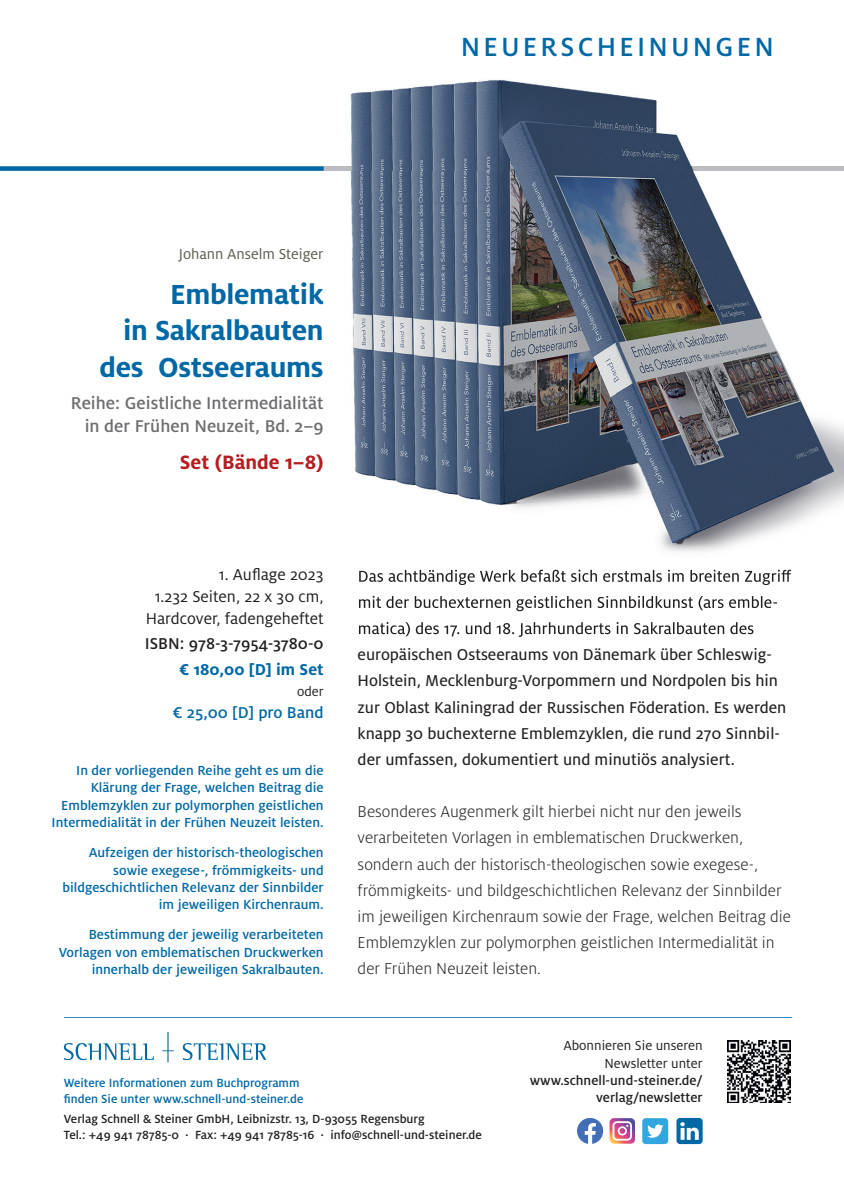
<style>
.page{position:relative;width:844px;height:1191px;background:#fff}
.page>*{position:absolute;margin:0;border:0;box-sizing:border-box;transform-origin:0 0}
.t1{font:700 30.45px/36.2px "Milo OT";letter-spacing:-.01em;color:#0068a5;text-align:right}
.t2{font:500 29.05px "Milo OT";letter-spacing:.11em;color:#0068a5}
.t3{font:700 21.35px "Milo OT";color:#b61c20}
.t4{font:500 18.9px/23.3px "Milo OT";color:#6c6d70;text-align:right}
.t5{font:300 17.5px/26.1px "Milo OT";color:#231f20}
.t6{font:17.5px/26.1px "Milo OT Text";color:#231f20}
.t7{font:17.5px/21.7px "Milo OT";color:#231f20;text-align:right}
.t8{font:500 17.5px "Milo OT";color:#231f20}
.t9{font:500 17.5px "Milo OT";color:#0068a5}
.t10{font:700 17.5px "Milo OT";color:#0068a5}
.t11{font:15.92px "Milo OT";color:#5b5b4d}
.t12{font:500 14.53px/17.5px "Milo OT";color:#0068a5;text-align:right}
.t13{font:500 14.53px/17.5px "Milo OT";color:#231f20;text-align:right}
.t14{font:14.53px/17.5px "Milo OT";color:#231f20;text-align:right}
.t15{font:500 13.12px/15.9px "Milo OT";color:#231f20}
.t16{font:500 13.12px/15.9px "Milo OT";color:#0068a5}
</style>
<div class="page">
<div style="left:0;top:166px;width:323px;height:5px;background:#0068a5"></div>
<img style="left:332px;top:79px;width:511px;height:554px">
<img style="left:808px;top:79px;width:35px;height:44px">
<img style="left:359px;top:569px;width:431px;height:16px">
<img style="left:359px;top:596px;width:417px;height:15px">
<img style="left:359px;top:622px;width:394px;height:15px">
<div style="left:676px;top:1118px;width:26px;height:26px;background:#0068a5;border-radius:4px"></div>
<svg style="left:680px;top:1122px;width:18px;height:17px"></svg>
<div style="left:577px;top:1118px;width:26px;height:26px;background:#416eb6;border-radius:50%"></div>
<svg style="left:584px;top:1123px;width:11px;height:21px"></svg>
<svg style="left:609px;top:1118px;width:26px;height:25px"></svg>
<svg style="left:642px;top:1118px;width:26px;height:26px"></svg>
<img style="left:63px;top:1032px;width:204px;height:31px">
<hr style="left:64px;top:1017px;width:727px;height:1px;background:#3586bb">
<img style="left:727px;top:1040px;width:63px;height:62px">
<h2 class="t2" style="left:460px;top:31px;width:314px">NEUERSCHEINUNGEN</h2>
<p class="t11" style="left:179px;top:245px;width:146px">Johann Anselm Steiger</p>
<h1 class="t1" style="left:99px;top:276px;width:225px">Emblematik<br>in Sakralbauten des Ostseeraums</h1>
<h3 class="t4" style="left:71px;top:391px;width:254px">Reihe: Geistliche Intermedialität in der Frühen Neuzeit, Bd. 2–9</h3>
<h3 class="t3" style="left:180px;top:450px;width:145px">Set (Bände 1–8)</h3>
<p class="t7" style="left:146px;top:564px;width:179px">1. Auflage 2023<br>1.232 Seiten, 22 x 30 cm,<br>Hardcover, fadengeheftet</p>
<p class="t8" style="left:145px;top:633px;width:180px">ISBN: 978-3-7954-3780-0</p>
<p class="t10" style="left:179px;top:659px;width:146px">€ 180,00 [D] im Set</p>
<p class="t14" style="left:297px;top:683px;width:28px">oder</p>
<p class="t9" style="left:172px;top:702px;width:153px">€ 25,00 [D] pro Band</p>
<p class="t12" style="left:52px;top:762px;width:273px">In der vorliegenden Reihe geht es um die Klärung der Frage, welchen Beitrag die Emblemzyklen zur polymorphen geistlichen Intermedialität in der Frühen Neuzeit leisten.</p>
<p class="t12" style="left:62px;top:844px;width:263px">Aufzeigen der historisch-theologischen sowie exegese-, frömmigkeits- und bildgeschicht lichen Relevanz der Sinnbilder im jeweiligen Kirchenraum.</p>
<p class="t12" style="left:59px;top:926px;width:266px">Bestimmung der jeweilig verarbeiteten<br>Vorlagen von emblematischen Druckwerken innerhalb der jeweiligen Sakralbauten.</p>
<p class="t6" style="left:357px;top:642px;width:430px">europäischen Ostseeraums von Dänemark über Schleswig-Holstein, Mecklenburg-Vorpommern und Nordpolen bis hin zur Oblast Kaliningrad der Russischen Föderation. Es werden knapp 30 buchexterne Emblemzyklen, die rund 270 Sinnbil&shy;der umfassen, dokumentiert und minutiös analysiert.</p>
<p class="t5" style="left:357px;top:799px;width:435px">Besonderes Augenmerk gilt hierbei nicht nur den jeweils verarbeiteten Vorlagen in emblematischen Druckwerken, sondern auch der historisch-theologischen sowie exegese-, frömmigkeits- und bildgeschichtlichen Relevanz der Sinnbilder im jeweiligen Kirchenraum sowie der Frage, welchen Beitrag die Emblemzyklen zur polymorphen geistlichen Intermedialität in der Frühen Neuzeit leisten.</p>
<p class="t16" style="left:64px;top:1074px;width:241px">Weitere Informationen zum Buchprogramm finden Sie unter www.schnell-und-steiner.de</p>
<p class="t15" style="left:64px;top:1110px;width:419px">Verlag Schnell &amp; Steiner GmbH, Leibnizstr. 13, D-93055 Regensburg<br>Tel.: +49 941 78785-0 · Fax: +49 941 78785-16 · info@schnell-und-steiner.de</p>
<p class="t14" style="left:563px;top:1037px;width:141px">Abonnieren Sie unseren<br>Newsletter unter</p>
<p class="t13" style="left:529px;top:1071px;width:174px">www.schnell-und-steiner.de/ verlag/newsletter</p>
</div>
